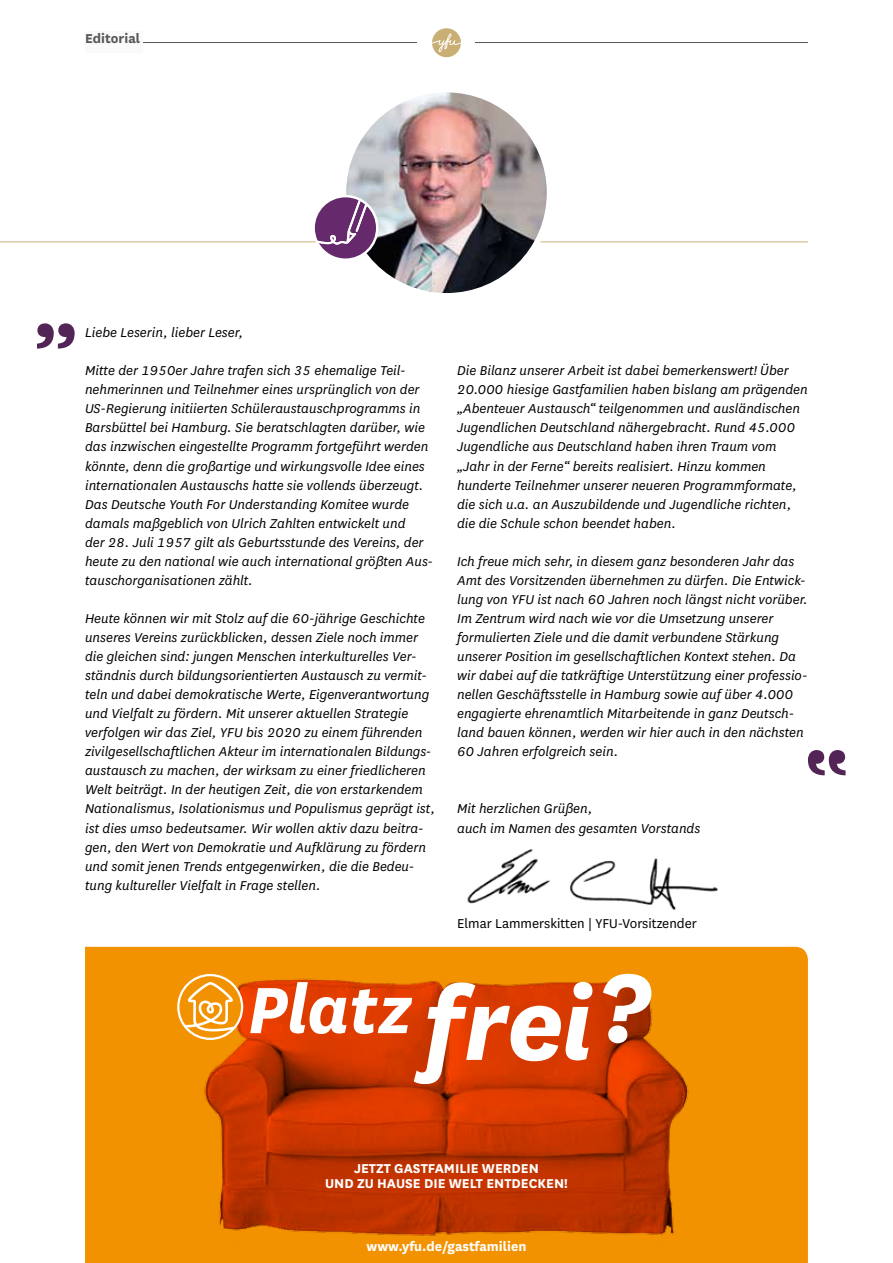
<style>
.page{position:relative;width:893px;height:1263px;background:#fff}
.page>*{position:absolute;margin:0;border:0;box-sizing:border-box;transform-origin:0 0}
.t1{font:italic 15px/19px "National";color:#000}
.t2{font:700 15px "National";color:#fff}
.t3{font:15px "National";color:#000}
.t4{font:700 15px "National";color:#575756}
</style>
<div class="page">
<hr style="left:85px;top:42px;width:723px;height:1px;background:#575756">
<div style="left:418px;top:14px;width:57px;height:57px;background:#fff"></div>
<svg style="left:432px;top:28px;width:29px;height:29px"></svg>
<img style="left:467px;top:849px;width:252px;height:62px">
<div style="left:85px;top:947px;width:723px;height:316px;background:#f39200"></div>
<div style="left:85px;top:31px;width:58px;height:22px;background:#fbfafa"></div>
<svg style="left:808px;top:750px;width:37px;height:25px"></svg>
<svg style="left:37px;top:323px;width:38px;height:26px"></svg>
<hr style="left:0;top:241px;width:808px;height:1px;background:#caaf75">
<img style="left:343px;top:89px;width:207px;height:207px;border-radius:103px">
<div style="left:340px;top:86px;width:213px;height:213px;border:6px solid #fff;border-radius:50%"></div>
<div style="left:312px;top:195px;width:66px;height:66px;border:2px solid #fff;border-radius:50%"></div>
<svg style="left:315px;top:197px;width:61px;height:61px"></svg>
<img style="left:197px;top:956px;width:499px;height:297px">
<svg style="left:178px;top:975px;width:64px;height:64px"></svg>
<div style="left:177px;top:974px;width:66px;height:66px;border:2px solid #fff;border-radius:50%"></div>
<svg style="left:250px;top:974px;width:401px;height:110px"></svg>
<p class="t4" style="left:85px;top:27px;width:57px">EDITORIAL</p>
<p class="t1" style="left:85px;top:323px;width:159px">Liebe Leserin, lieber Leser,</p>
<p class="t1" style="left:85px;top:361px;width:350px">Mitte der 1950er Jahre trafen sich 35 ehemalige Teil&shy;nehmerinnen und Teilnehmer eines ursprünglich von der US-Regierung initiierten Schüleraustauschprogramms in Barsbüttel bei Hamburg. Sie beratschlagten darüber, wie das inzwischen eingestellte Programm fortgeführt werden könnte, denn die großartige und wirkungsvolle Idee eines internationalen Austauschs hatte sie vollends überzeugt.<br>Das Deutsche Youth For Understanding Komitee wurde damals maßgeblich von Ulrich Zahlten entwickelt und<br>der 28. Juli 1957 gilt als Geburtsstunde des Vereins, der heute zu den national wie auch international größten Aus&shy;tauschorganisationen zählt.</p>
<p class="t1" style="left:85px;top:608px;width:351px">Heute können wir mit Stolz auf die 60-jährige Geschichte unseres Vereins zurückblicken, dessen Ziele noch immer die gleichen sind: jungen Menschen interkulturelles Ver&shy;ständnis durch bildungsorientierten Austausch zu vermit&shy;teln und dabei demokratische Werte, Eigenverantwortung und Vielfalt zu fördern. Mit unserer aktuellen Strategie verfolgen wir das Ziel, YFU bis 2020 zu einem führenden zivilgesellschaftlichen Akteur im internationalen Bildungs&shy;austausch zu machen, der wirksam zu einer friedlicheren Welt beiträgt. In der heutigen Zeit, die von erstarkendem Nationalismus, Isolationismus und Populismus geprägt ist, ist dies umso bedeutsamer. Wir wollen aktiv dazu beitra&shy;gen, den Wert von Demokratie und Aufklärung zu fördern und somit jenen Trends entgegenwirken, die die Bedeu&shy;tung kultureller Vielfalt in Frage stellen.</p>
<p class="t1" style="left:457px;top:361px;width:352px">Die Bilanz unserer Arbeit ist dabei bemerkenswert! Über 20.000 hiesige Gastfamilien haben bislang am prägenden „Abenteuer Austausch“ teilgenommen und ausländischen Jugendlichen Deutschland nähergebracht. Rund 45.000<br>Jugendliche aus Deutschland haben ihren Traum vom „Jahr in der Ferne“ bereits realisiert. Hinzu kommen hunderte Teilnehmer unserer neueren Programmformate, die sich u.a. an Auszubildende und Jugendliche richten, die die Schule schon beendet haben.</p>
<p class="t1" style="left:457px;top:551px;width:352px">Ich freue mich sehr, in diesem ganz besonderen Jahr das Amt des Vorsitzenden übernehmen zu dürfen. Die Entwick&shy;lung von YFU ist nach 60 Jahren noch längst nicht vorüber.<br>Im Zentrum wird nach wie vor die Umsetzung unserer formulierten Ziele und die damit verbundene Stärkung unserer Position im gesellschaftlichen Kontext stehen. Da wir dabei auf die tatkräftige Unterstützung einer professio&shy;nellen Geschäftsstelle in Hamburg sowie auf über 4.000 engagierte ehrenamtlich Mitarbeitende in ganz Deutsch&shy;land bauen können, werden wir hier auch in den nächsten 60 Jahren erfolgreich sein.</p>
<p class="t1" style="left:457px;top:799px;width:245px">Mit herzlichen Grüßen,<br>auch im Namen des gesamten Vorstands</p>
<p class="t3" style="left:457px;top:913px;width:241px">Elmar Lammerskitten | YFU-Vorsitzender</p>
<p class="t2" style="left:354px;top:1158px;width:184px">JETZT GASTFAMILIE WERDEN</p>
<p class="t2" style="left:325px;top:1173px;width:11px">UND</p>
<p class="t2" style="left:357px;top:1173px;width:212px">ZU HAUSE DI E WELT ENTDECKEN!</p>
<p class="t2" style="left:367px;top:1236px;width:161px">WWW.YFU.DE/GASTFAMILIEN</p>
</div>
